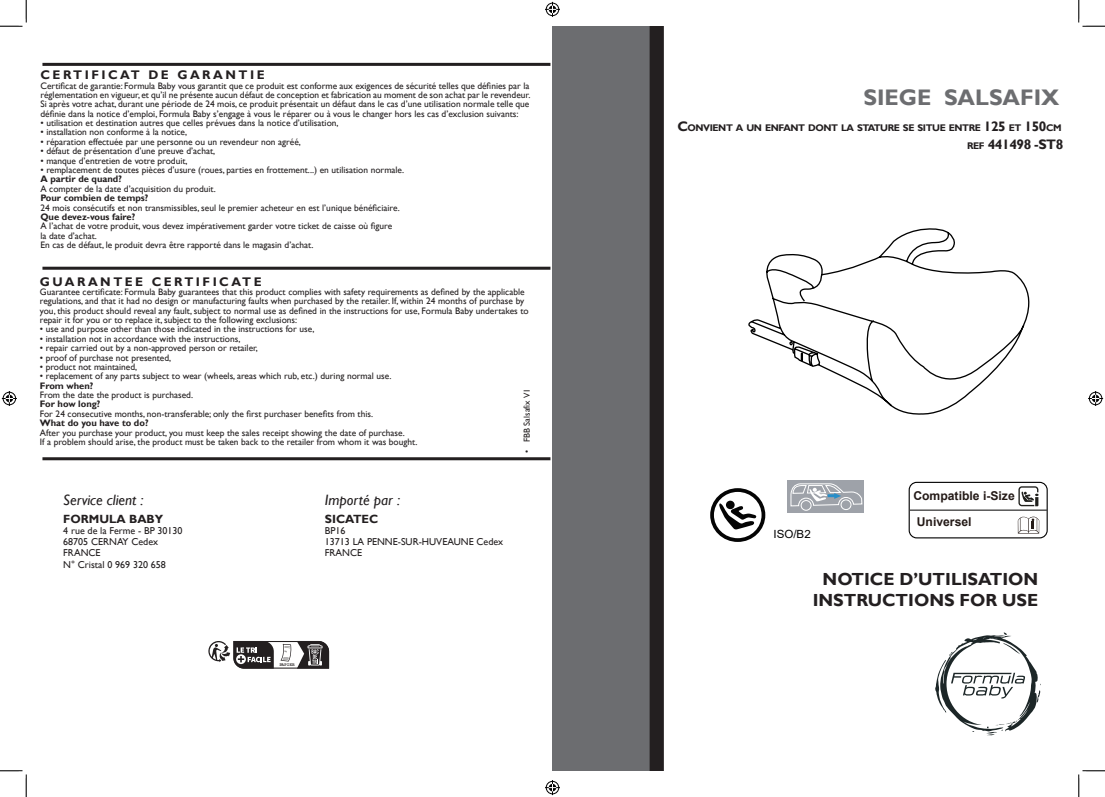
<style>
.page{position:relative;width:1105px;height:797px;background:#fff}
.page>*{position:absolute;margin:0;border:0;box-sizing:border-box;transform-origin:0 0}
.t1{font:700 22.5px "Gill Sans";color:#6c6d70}
.t2{font:700 17.5px "Gill Sans";color:#231f20}
.t3{font:italic 15px "Gill Sans";color:#231f20}
.Intro{font:700 13.75px "Gill Sans";letter-spacing:-.03em;color:#231f20}
.t4{font:700 12.5px "Gill Sans";letter-spacing:.2em;color:#231f20}
.t5{font:700 12.12px/25.8px "Arial";color:#241a17}
.t6{font:700 11.88px "Gill Sans";color:#231f20}
.t7{font:11.25px "Arial";color:#030303}
.t8{font:10px "Gill Sans";color:#231f20}
.Intro-2{font:700 9.62px "Gill Sans";letter-spacing:-.045em;color:#231f20}
.t9{font:9.38px/9.4px "Gill Sans";color:#231f20}
.t10{font:700 9.38px "Gill Sans";color:#231f20}
.t11{font:8.75px "Gill Sans";color:#231f20}
.t12{font:4.5px "Courier";color:#231f20}
.s1{font-size:13.75px}
.s2{font-size:9.62px}
</style>
<div class="page">
<div style="left:552px;top:26px;width:107px;height:744px;background:#6c6d70"></div>
<div style="left:650px;top:26px;width:14px;height:744px;background:#231f20"></div>
<div style="left:42px;top:267px;width:508px;height:3px;border:1px solid #231f20"></div>
<div style="left:42px;top:457px;width:508px;height:3px;border:1px solid #231f20"></div>
<div style="left:42px;top:63px;width:508px;height:3px;border:1px solid #231f20"></div>
<svg style="left:935px;top:632px;width:106px;height:104px"></svg>
<div style="left:909px;top:482px;width:139px;height:56px;border:1px solid #000;border-radius:8px"></div>
<hr style="left:910px;top:509px;width:137px;height:1px;background:#000">
<svg style="left:1018px;top:486px;width:20px;height:20px"></svg>
<svg style="left:1018px;top:516px;width:21px;height:17px"></svg>
<svg style="left:208px;top:641px;width:122px;height:28px"></svg>
<div style="left:710px;top:488px;width:55px;height:54px;border:4px solid #040404;border-radius:50%"></div>
<svg style="left:719px;top:501px;width:38px;height:29px"></svg>
<div style="left:788px;top:480px;width:76px;height:33px;background:#9ea2a9"></div>
<svg style="left:790px;top:483px;width:73px;height:28px"></svg>
<svg style="left:748px;top:228px;width:282px;height:187px"></svg>
<svg style="left:0;top:0;width:27px;height:27px"></svg>
<svg style="left:0;top:770px;width:27px;height:27px"></svg>
<svg style="left:1078px;top:0;width:27px;height:27px"></svg>
<svg style="left:1078px;top:770px;width:27px;height:27px"></svg>
<svg style="left:545px;top:2px;width:15px;height:15px"></svg>
<svg style="left:545px;top:780px;width:15px;height:15px"></svg>
<svg style="left:2px;top:391px;width:15px;height:15px"></svg>
<svg style="left:1088px;top:391px;width:15px;height:15px"></svg>
<p class="t4" style="left:40px;top:68px;width:226px">CERTIFICAT DE GARANTIE</p>
<p class="t9" style="left:40px;top:81px;width:491px;text-align:justify">Certificat de garantie: Formula Baby vous garantit que ce produit est conforme aux exigences de sécurité telles que définies par la réglementation en vigueur, et qu’il ne présente aucun défaut de conception et fabrication au moment de son achat par le revendeur.<br>Si après votre achat, durant une période de 24 mois, ce produit présentait un défaut dans le cas d’une utilisation normale telle que définie dans la notice d’emploi, Formula Baby s’engage à vous le réparer ou à vous le changer hors les cas d’exclusion suivants:</p>
<p class="t9" style="left:40px;top:118px;width:300px">• utilisation et destination autres que celles prévues dans la notice d’utilisation,</p>
<p class="t9" style="left:40px;top:128px;width:148px">• installation non conforme à la notice,</p>
<p class="t9" style="left:40px;top:137px;width:262px">• réparation effectuée par une personne ou un revendeur non agréé,</p>
<p class="t9" style="left:40px;top:146px;width:176px">• défaut de présentation d’une preuve d’achat,</p>
<p class="t9" style="left:40px;top:156px;width:149px">• manque d’entretien de votre produit,</p>
<p class="t9" style="left:40px;top:165px;width:365px">• remplacement de toutes pièces d’usure (roues, parties en frottement...) en utilisation normale.</p>
<p class="t10" style="left:40px;top:174px;width:83px">A partir de quand?</p>
<p class="t9" style="left:40px;top:184px;width:177px">A compter de la date d’acquisition du produit.</p>
<p class="t10" style="left:40px;top:192px;width:109px">Pour combien de temps?</p>
<p class="t9" style="left:40px;top:203px;width:361px">24 mois consécutifs et non transmissibles, seul le premier acheteur en est l’unique bénéficiaire.</p>
<p class="t10" style="left:40px;top:211px;width:96px">Que devez-vous faire?</p>
<p class="t9" style="left:40px;top:221px;width:353px">A l’achat de votre produit, vous devez impérativement garder votre ticket de caisse où figure</p>
<p class="t9" style="left:40px;top:231px;width:58px">la date d’achat.</p>
<p class="t9" style="left:40px;top:240px;width:274px">En cas de défaut, le produit devra être rapporté dans le magasin d’achat.</p>
<p class="t4" style="left:40px;top:274px;width:223px">GUARANTEE CERTIFICATE</p>
<p class="t9" style="left:40px;top:287px;width:490px">Guarantee certificate: Formula Baby guarantees that this product complies with safety requirements as defined by the applicable regulations, and that it had no design or manufacturing faults when purchased by the retailer. If, within 24 months of purchase by you, this product should reveal any fault, subject to normal use as defined in the instructions for use, Formula Baby undertakes to repair it for you or to replace it, subject to the following exclusions:</p>
<p class="t9" style="left:40px;top:324px;width:276px">• use and purpose other than those indicated in the instructions for use,</p>
<p class="t9" style="left:40px;top:334px;width:202px">• installation not in accordance with the instructions,</p>
<p class="t9" style="left:40px;top:343px;width:220px">• repair carried out by a non-approved person or retailer,</p>
<p class="t9" style="left:40px;top:352px;width:133px">• proof of purchase not presented,</p>
<p class="t9" style="left:40px;top:362px;width:99px">• product not maintained,</p>
<p class="t9" style="left:40px;top:371px;width:353px">• replacement of any parts subject to wear (wheels, areas which rub, etc.) during normal use.</p>
<p class="t10" style="left:40px;top:380px;width:55px">From when?</p>
<p class="t9" style="left:40px;top:390px;width:155px">From the date the product is purchased.</p>
<p class="t10" style="left:40px;top:399px;width:62px">For how long?</p>
<p class="t9" style="left:40px;top:409px;width:335px">For 24 consecutive months, non-transferable; only the first purchaser benefits from this.</p>
<p class="t10" style="left:40px;top:417px;width:110px">What do you have to do?</p>
<p class="t9" style="left:40px;top:427px;width:366px">After you purchase your product, you must keep the sales receipt showing the date of purchase.</p>
<p class="t9" style="left:40px;top:437px;width:379px">If a problem should arise, the product must be taken back to the retailer from whom it was bought.</p>
<p class="t11" style="left:522px;top:452px;width:66px;rotate:-90deg">• FBB Salsafix V1</p>
<p class="t3" style="left:63px;top:491px;width:82px">Service client :</p>
<p class="t3" style="left:325px;top:491px;width:77px">Importé par :</p>
<p class="t6" style="left:63px;top:511px;width:102px">FORMULA BABY</p>
<p class="t8" style="left:63px;top:524px;width:121px">4 rue de la Ferme - BP 30130</p>
<p class="t8" style="left:63px;top:536px;width:96px">68705 CERNAY Cedex</p>
<p class="t8" style="left:63px;top:547px;width:39px">FRANCE</p>
<p class="t8" style="left:63px;top:558px;width:104px">N° Cristal 0 969 320 658</p>
<p class="t6" style="left:325px;top:511px;width:55px">SICATEC</p>
<p class="t8" style="left:325px;top:524px;width:22px">BP16</p>
<p class="t8" style="left:325px;top:536px;width:180px">13713 LA PENNE-SUR-HUVEAUNE Cedex</p>
<p class="t8" style="left:325px;top:547px;width:39px">FRANCE</p>
<p class="t12" style="left:282px;top:662px;width:12px">ÉTUI</p>
<p class="t12" style="left:279px;top:662px;width:17px">PAPIER</p>
<p class="t1" style="left:863px;top:84px;width:197px">SIEGE SALSAFIX</p>
<p class="Intro-2" style="left:677px;top:123px;width:386px"><span class="s1">C</span>ONVIENT A UN ENFANT DONT LA STATURE SE SITUE ENTRE <span class="s1">125</span> ET <span class="s1">150</span>CM</p>
<p class="Intro" style="left:967px;top:136px;width:98px"><span class="s2">REF</span> 441498 -ST8</p>
<p class="t7" style="left:773px;top:526px;width:39px">ISO/B2</p>
<p class="t5" style="left:913px;top:483px;width:103px">Compatible i-Size<br>Universel</p>
<p class="t2" style="left:823px;top:569px;width:217px">NOTICE D’UTILISATION</p>
<p class="t2" style="left:813px;top:590px;width:227px">INSTRUCTIONS FOR USE</p>
</div>
